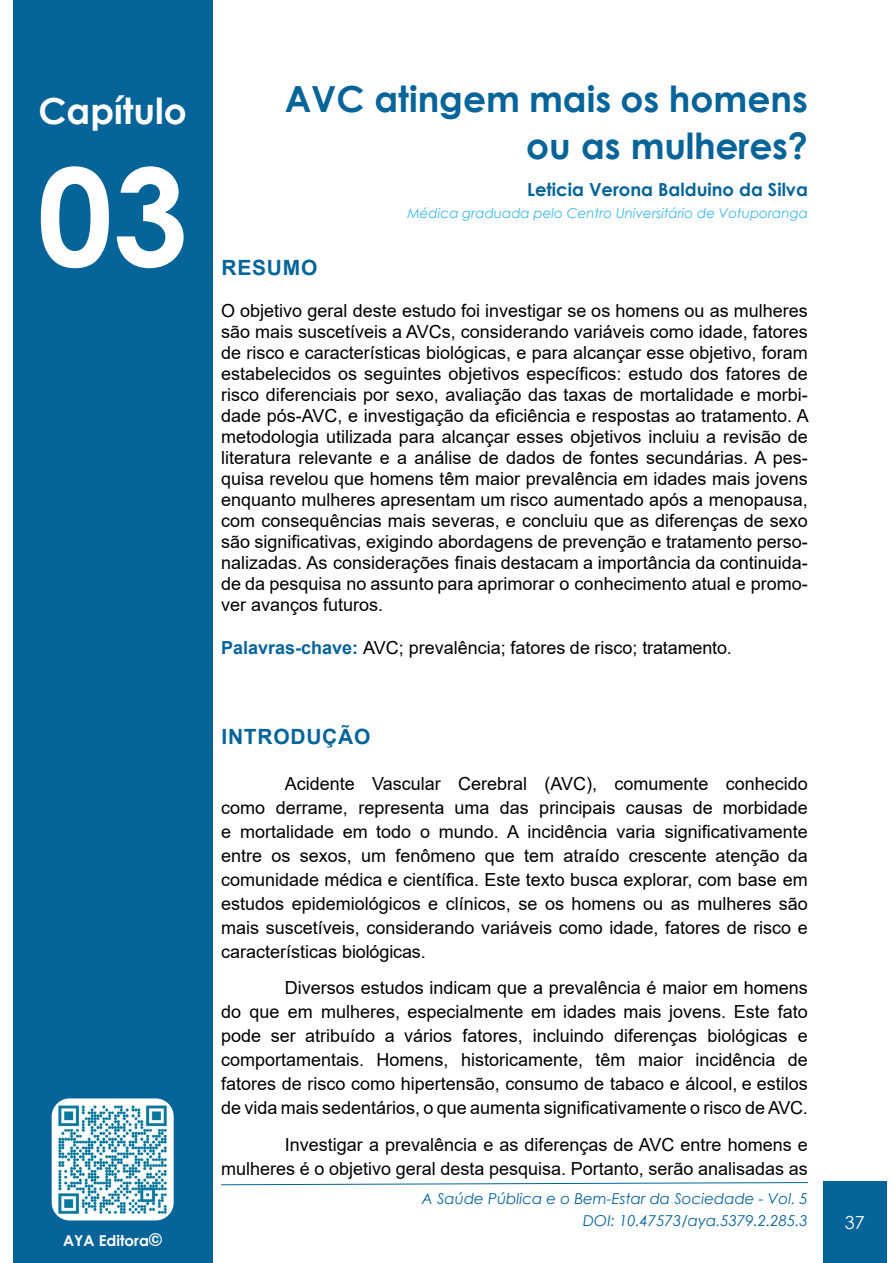
<style>
.page{position:relative;width:893px;height:1263px;background:#fff}
.page>*{position:absolute;margin:0;border:0;box-sizing:border-box;transform-origin:0 0}
.t1{font:700 135px "Century Gothic";color:#fff}
.t2{font:700 36px/46.5px "Century Gothic";color:#066499;text-align:right}
.t3{font:700 36px "Century Gothic";color:#fff}
.t4{font:700 21px "Arial";letter-spacing:.035em;color:#066499}
.t5{font:18px/21px "Arial";color:#000;text-align:justify}
.t6{font:700 18px "Century Gothic";color:#066499}
.t7{font:18px "Century Gothic";color:#fff}
.t8{font:italic 15px "Century Gothic";color:#066499}
.t9{font:700 15px "Century Gothic";color:#fff}
.t10{font:italic 13.5px "Century Gothic";color:#3bb8eb}
.s1{font-weight:700;color:#066499}
.s2{font-family:"Helvetica";font-size:18px}
</style>
<div class="page">
<div style="left:13px;top:0;width:200px;height:1263px;background:#066499"></div>
<svg style="left:221px;top:1182px;width:587px;height:3px"></svg>
<div style="left:823px;top:1182px;width:63px;height:81px;background:#066499"></div>
<img style="left:52px;top:1098px;width:122px;height:122px">
<h2 class="t3" style="left:39px;top:84px;width:150px">Capítulo</h2>
<h2 class="t2" style="left:285px;top:74px;width:525px">AVC atingem mais os homens ou as mulheres?</h2>
<p class="t6" style="left:527px;top:176px;width:282px">Leticia Verona Balduino da Silva</p>
<p class="t10" style="left:407px;top:204px;width:402px">Médica graduada pelo Centro Universitário de Votuporanga</p>
<p class="t4" style="left:221px;top:253px;width:97px">RESUMO</p>
<p class="t5" style="left:221px;top:300px;width:589px">O objetivo geral deste estudo foi investigar se os homens ou as mulheres são mais suscetíveis a AVCs, considerando variáveis como idade, fatores de risco e características biológicas, e para alcançar esse objetivo, foram estabelecidos os seguintes objetivos específicos: estudo dos fatores de risco diferenciais por sexo, avaliação das taxas de mortalidade e morbi&shy;dade pós-AVC, e investigação da eficiência e respostas ao tratamento. A metodologia utilizada para alcançar esses objetivos incluiu a revisão de literatura relevante e a análise de dados de fontes secundárias. A pes&shy;quisa revelou que homens têm maior prevalência em idades mais jovens enquanto mulheres apresentam um risco aumentado após a menopausa, com consequências mais severas, e concluiu que as diferenças de sexo são significativas, exigindo abordagens de prevenção e tratamento perso&shy;nalizadas. As considerações finais destacam a importância da continuida&shy;de da pesquisa no assunto para aprimorar o conhecimento atual e promo&shy;ver avanços futuros.</p>
<p class="t5" style="left:221px;top:637px;width:512px"><span class="s1">Palavras-chave:</span> AVC; prevalência; fatores de risco; tratamento.</p>
<h1 class="t1" style="left:37px;top:114px;width:153px">03</h1>
<p class="t4" style="left:221px;top:722px;width:150px">INTRODUÇÃO</p>
<p class="t5" style="left:221px;top:771px;width:588px;line-height:24px;text-indent:64px">Acidente Vascular Cerebral (AVC), comumente conhecido como derrame, representa uma das principais causas de morbidade e mortalidade em todo o mundo. A incidência varia significativamente entre os sexos, um fenômeno que tem atraído crescente atenção da comunidade médica e científica. Este texto busca explorar, com base em estudos epidemiológicos e clínicos, se os homens ou as mulheres são mais suscetíveis, considerando variáveis como idade, fatores de risco e características biológicas.</p>
<p class="t5" style="left:221px;top:976px;width:588px;line-height:24px;text-indent:64px">Diversos estudos indicam que a prevalência é maior em homens do que em mulheres, especialmente em idades mais jovens. Este fato pode ser atribuído a vários fatores, incluindo diferenças biológicas e comportamentais. Homens, historicamente, têm maior incidência de fatores de risco como hipertensão, consumo de tabaco e álcool, e estilos de vida mais sedentários, o que aumenta significativamente o risco de AVC.</p>
<p class="t5" style="left:221px;top:1133px;width:588px;line-height:24px;text-align:right">Investigar a prevalência e as diferenças de AVC entre homens e mulheres é o objetivo geral desta pesquisa. Portanto, serão analisadas as</p>
<p class="t8" style="left:422px;top:1188px;width:387px">A Saúde Pública e o Bem-Estar da Sociedade - Vol. 5</p>
<p class="t9" style="left:63px;top:1229px;width:101px">AYA Editora<span class="s2">©</span></p>
<p class="t8" style="left:583px;top:1210px;width:226px">DOI: 10.47573/aya.5379.2.285.3</p>
<p class="t7" style="left:845px;top:1210px;width:21px">37</p>
</div>
